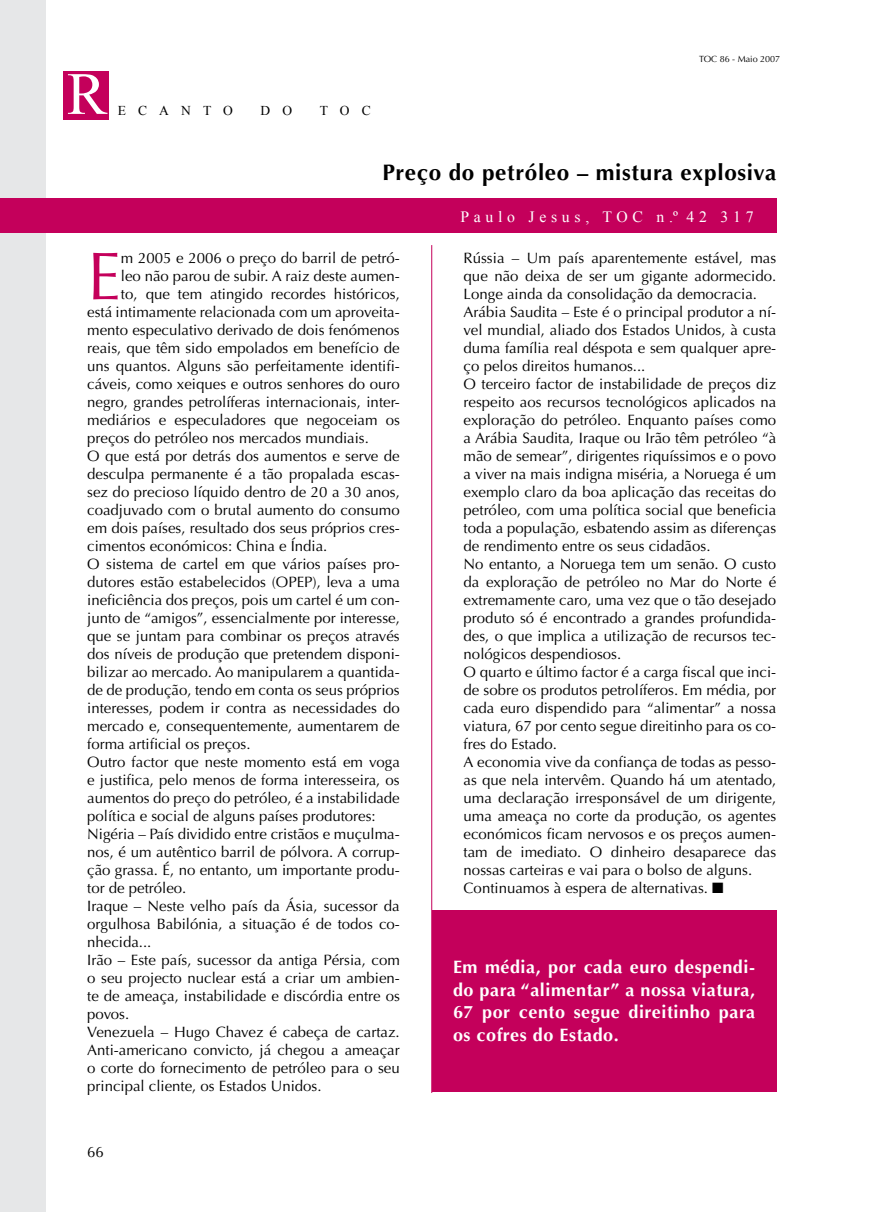
<style>
.page{position:relative;width:872px;height:1212px;background:#fff}
.page>*{position:absolute;margin:0;border:0;box-sizing:border-box;transform-origin:0 0}
.t1{font:67.5px "Optima";color:#c4005b}
.t2{font:60px "Times New Roman";color:#fff}
.t3{font:700 22.5px "Optima";letter-spacing:.03em;color:#000}
.t4{font:700 18px/22.5px "Optima";letter-spacing:.03em;color:#fff;text-align:justify}
.t5{font:15.75px "Times New Roman";letter-spacing:.3em;color:#fff}
.t6{font:15px/18px "Optima";color:#000}
.t7{font:13.5px "Times New Roman";letter-spacing:.9em;color:#000}
.t8{font:9px "Optima";color:#000}
</style>
<div class="page">
<div style="left:0;top:0;width:45px;height:1212px;background:#e6e7e8"></div>
<div style="left:0;top:198px;width:776px;height:34px;background:#c4005b"></div>
<hr style="left:431px;top:245px;width:1px;height:848px;background:#c4005b">
<div style="left:64px;top:71px;width:45px;height:49px;background:#c4005b"></div>
<div style="left:432px;top:910px;width:344px;height:181px;background:#c4005b"></div>
<h2 class="t2" style="left:67px;top:59px;width:42px">R</h2>
<p class="t7" style="left:118px;top:102px;width:101px">ecanto</p>
<p class="t7" style="left:261px;top:102px;width:30px">d o</p>
<p class="t7" style="left:320px;top:102px;width:53px">TOC</p>
<p class="t8" style="left:699px;top:54px;width:83px">TOC 86 - Maio 2007</p>
<h3 class="t3" style="left:382px;top:159px;width:395px">Preço do petróleo – mistura explosiva</h3>
<p class="t5" style="left:460px;top:208px;width:295px">Paulo Jesus, TOC n.º 42 317</p>
<h1 class="t1" style="left:87px;top:237px;width:35px">E</h1>
<p class="t6" style="left:121px;top:249px;width:280px">m 2005 e 2006 o preço do barril de petró-</p>
<p class="t6" style="left:121px;top:267px;width:280px">leo não parou de subir. A raiz deste aumen-</p>
<p class="t6" style="left:121px;top:285px;width:280px">to, que tem atingido recordes históricos,</p>
<p class="t6" style="left:87px;top:303px;width:314px">está intimamente relacionada com um aproveita-</p>
<p class="t6" style="left:87px;top:321px;width:314px">mento especulativo derivado de dois fenómenos</p>
<p class="t6" style="left:87px;top:339px;width:314px">reais, que têm sido empolados em benefício de</p>
<p class="t6" style="left:87px;top:357px;width:314px">uns quantos. Alguns são perfeitamente identifi-</p>
<p class="t6" style="left:87px;top:375px;width:314px">cáveis, como xeiques e outros senhores do ouro</p>
<p class="t6" style="left:87px;top:393px;width:314px">negro, grandes petrolíferas internacionais, inter-</p>
<p class="t6" style="left:87px;top:411px;width:314px">mediários e especuladores que negoceiam os</p>
<p class="t6" style="left:87px;top:429px;width:283px">preços do petróleo nos mercados mundiais.</p>
<p class="t6" style="left:87px;top:447px;width:314px">O que está por detrás dos aumentos e serve de</p>
<p class="t6" style="left:87px;top:465px;width:314px">desculpa permanente é a tão propalada escas-</p>
<p class="t6" style="left:87px;top:483px;width:314px">sez do precioso líquido dentro de 20 a 30 anos,</p>
<p class="t6" style="left:87px;top:501px;width:314px">coadjuvado com o brutal aumento do consumo</p>
<p class="t6" style="left:87px;top:519px;width:314px">em dois países, resultado dos seus próprios cres-</p>
<p class="t6" style="left:87px;top:537px;width:242px">cimentos económicos: China e Índia.</p>
<p class="t6" style="left:87px;top:555px;width:314px">O sistema de cartel em que vários países pro-</p>
<p class="t6" style="left:87px;top:573px;width:314px">dutores estão estabelecidos (OPEP), leva a uma</p>
<p class="t6" style="left:87px;top:591px;width:314px">ineficiência dos preços, pois um cartel é um con-</p>
<p class="t6" style="left:87px;top:609px;width:314px">junto de “amigos”, essencialmente por interesse,</p>
<p class="t6" style="left:87px;top:627px;width:314px">que se juntam para combinar os preços através</p>
<p class="t6" style="left:87px;top:645px;width:314px">dos níveis de produção que pretendem disponi-</p>
<p class="t6" style="left:87px;top:663px;width:314px">bilizar ao mercado. Ao manipularem a quantida-</p>
<p class="t6" style="left:87px;top:681px;width:314px">de de produção, tendo em conta os seus próprios</p>
<p class="t6" style="left:87px;top:699px;width:314px">interesses, podem ir contra as necessidades do</p>
<p class="t6" style="left:87px;top:717px;width:314px">mercado e, consequentemente, aumentarem de</p>
<p class="t6" style="left:87px;top:735px;width:165px">forma artificial os preços.</p>
<p class="t6" style="left:87px;top:753px;width:314px">Outro factor que neste momento está em voga</p>
<p class="t6" style="left:87px;top:771px;width:314px">e justifica, pelo menos de forma interesseira, os</p>
<p class="t6" style="left:87px;top:789px;width:314px">aumentos do preço do petróleo, é a instabilidade</p>
<p class="t6" style="left:87px;top:807px;width:290px">política e social de alguns países produtores:</p>
<p class="t6" style="left:87px;top:825px;width:314px">Nigéria – País dividido entre cristãos e muçulma-</p>
<p class="t6" style="left:87px;top:843px;width:314px">nos, é um autêntico barril de pólvora. A corrup-</p>
<p class="t6" style="left:87px;top:861px;width:314px">ção grassa. É, no entanto, um importante produ-</p>
<p class="t6" style="left:87px;top:879px;width:101px">tor de petróleo.</p>
<p class="t6" style="left:87px;top:897px;width:314px">Iraque – Neste velho país da Ásia, sucessor da</p>
<p class="t6" style="left:87px;top:915px;width:314px">orgulhosa Babilónia, a situação é de todos co-</p>
<p class="t6" style="left:87px;top:933px;width:66px">nhecida...</p>
<p class="t6" style="left:87px;top:951px;width:314px">Irão – Este país, sucessor da antiga Pérsia, com</p>
<p class="t6" style="left:87px;top:969px;width:314px">o seu projecto nuclear está a criar um ambien-</p>
<p class="t6" style="left:87px;top:987px;width:314px">te de ameaça, instabilidade e discórdia entre os</p>
<p class="t6" style="left:87px;top:1005px;width:44px">povos.</p>
<p class="t6" style="left:87px;top:1023px;width:314px">Venezuela – Hugo Chavez é cabeça de cartaz.</p>
<p class="t6" style="left:87px;top:1041px;width:314px">Anti-americano convicto, já chegou a ameaçar</p>
<p class="t6" style="left:87px;top:1059px;width:314px">o corte do fornecimento de petróleo para o seu</p>
<p class="t6" style="left:87px;top:1077px;width:236px">principal cliente, os Estados Unidos.</p>
<p class="t6" style="left:87px;top:1143px;width:18px">66</p>
<p class="t6" style="left:463px;top:249px;width:314px">Rússia – Um país aparentemente estável, mas que não deixa de ser um gigante adormecido.<br>Longe ainda da consolidação da democracia.<br>Arábia Saudita – Este é o principal produtor a ní&shy;vel mundial, aliado dos Estados Unidos, à custa duma família real déspota e sem qualquer apre&shy;ço pelos direitos humanos...<br>O terceiro factor de instabilidade de preços diz respeito aos recursos tecnológicos aplicados na exploração do petróleo. Enquanto países como a Arábia Saudita, Iraque ou Irão têm petróleo “à mão de semear”, dirigentes riquíssimos e o povo a viver na mais indigna miséria, a Noruega é um exemplo claro da boa aplicação das receitas do petróleo, com uma política social que beneficia toda a população, esbatendo assim as diferenças de rendimento entre os seus cidadãos.<br>No entanto, a Noruega tem um senão. O custo da exploração de petróleo no Mar do Norte é extremamente caro, uma vez que o tão desejado produto só é encontrado a grandes profundida&shy;des, o que implica a utilização de recursos tec&shy;nológicos despendiosos.<br>O quarto e último factor é a carga fiscal que inci&shy;de sobre os produtos petrolíferos. Em média, por cada euro dispendido para “alimentar” a nossa viatura, 67 por cento segue direitinho para os co&shy;fres do Estado.<br>A economia vive da confiança de todas as pesso&shy;as que nela intervêm. Quando há um atentado, uma declaração irresponsável de um dirigente, uma ameaça no corte da produção, os agentes económicos ficam nervosos e os preços aumen&shy;tam de imediato. O dinheiro desaparece das nossas carteiras e vai para o bolso de alguns.<br>Continuamos à espera de alternativas. ■</p>
<p class="t4" style="left:453px;top:956px;width:303px">Em média, por cada euro despendi&shy;do para “alimentar” a nossa viatura, 67 por cento segue direitinho para os cofres do Estado.</p>
</div>
